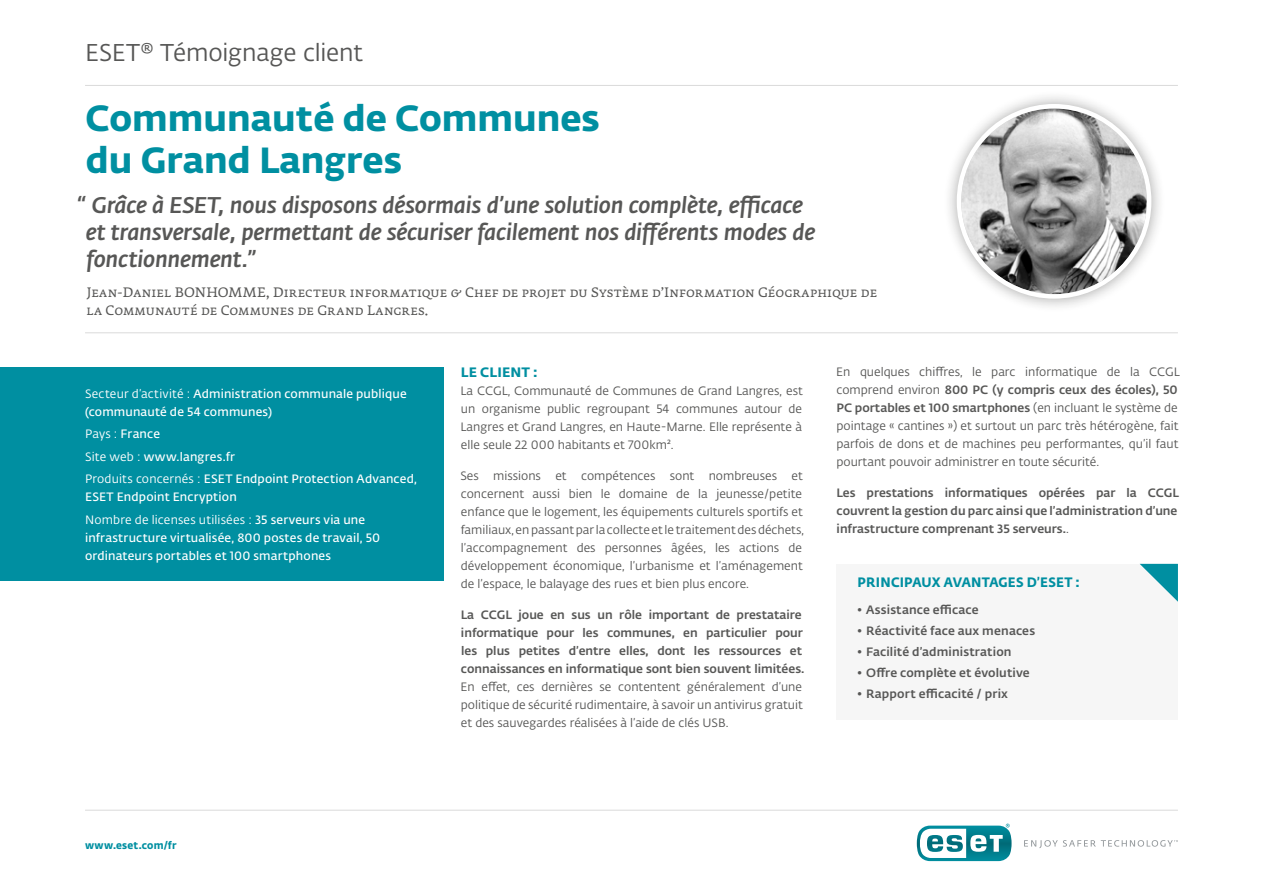
<style>
.page{position:relative;width:1263px;height:893px;background:#fff}
.page>*{position:absolute;margin:0;border:0;box-sizing:border-box;transform-origin:0 0}
.t1{font:36px/42px "Fedra Sans Alt Pro Bold LF";color:#008fa1}
.t2{font:24px "Fedra Sans Alt Pro Book LF";letter-spacing:-.005em;color:#575756}
.t3{font:italic 500 22.5px/27px "Fedra Sans Alt Pro";letter-spacing:-.01em;color:#575756}
.Quote-name{font:13.5px/18px "Fedra Serif A Std";letter-spacing:.01em;color:#575756}
.t4{font:13.5px "Fedra Sans Alt Pro Bold LF";letter-spacing:.01em;color:#008fa1;scale:.95 1}
.t5{font:13.5px "Fedra Sans Alt Pro Bold LF";letter-spacing:.01em;color:#008fa1}
.Body_text{font:12px/18px "Fedra Sans Alt Pro Book LF";color:#575756}
.Body_text-2{font:12px/18px "Fedra Sans Alt Pro Med LF";color:#575756}
.Info{font:12px/18px "Fedra Sans Alt Pro Demi LF";letter-spacing:.015em;color:#fff}
.t6{font:10.5px "Fedra Sans Alt Pro Bold LF";letter-spacing:.02em;color:#008fa1;scale:.95 1}
.s1{font-family:"Fedra Sans Alt Pro Book LF"}
.s2{font-family:"Fedra Sans Alt Pro Med LF"}
</style>
<div class="page">
<div style="left:0;top:367px;width:444px;height:214px;background:#008fa1"></div>
<hr style="left:85px;top:810px;width:1093px;height:1px;background:#dadada">
<svg style="left:1024px;top:840px;width:154px;height:8px"></svg>
<svg style="left:917px;top:824px;width:94px;height:37px"></svg>
<hr style="left:85px;top:85px;width:1093px;height:1px;background:#dadada">
<hr style="left:85px;top:332px;width:1093px;height:1px;background:#dadada">
<div style="left:836px;top:564px;width:342px;height:155px;background:#f6f6f6"></div>
<svg style="left:1140px;top:564px;width:38px;height:38px"></svg>
<div style="left:943px;top:90px;width:222px;height:223px;background:#1d1d1b;opacity:.4"></div>
<img style="left:961px;top:108px;width:186px;height:186px;border-radius:93px">
<div style="left:957px;top:104px;width:194px;height:195px;border:4px solid #fff;border-radius:50%"></div>
<h2 class="t2" style="left:85px;top:36px;width:279px">ESET® Témoignage client</h2>
<h1 class="t1" style="left:85px;top:94px;width:516px">Communauté de Communes du Grand Langres</h1>
<p class="t3" style="left:86px;top:191px;width:731px;text-indent:-8px">“ Grâce à ESET, nous disposons désormais d’une solution complète, efficace et transversale, permettant de sécuriser facilement nos différents modes de fonctionnement.”</p>
<p class="Quote-name" style="left:86px;top:285px;width:792px">Jean-Daniel BONHOMME, Directeur informatique &amp; Chef de projet du Système d’Information Géographique de la Communauté de Communes de Grand Langres.</p>
<p class="Info" style="left:85px;top:384px;width:323px"><span class="s1">Secteur d’activité :</span> Administration communale publique (communauté de 54 communes)</p>
<p class="Info" style="left:85px;top:424px;width:76px"><span class="s1">Pays :</span> France</p>
<p class="Info" style="left:85px;top:447px;width:151px"><span class="s1">Site web :</span> www.langres.fr</p>
<p class="Info" style="left:85px;top:469px;width:333px"><span class="s1">Produits concernés :</span> ESET Endpoint Protection Advanced,<br>ESET Endpoint Encryption</p>
<p class="Info" style="left:85px;top:510px;width:297px"><span class="s1">Nombre de licenses utilisées :</span> 35 serveurs via une infrastructure virtualisée, 800 postes de travail, 50 ordinateurs portables et 100 smartphones</p>
<p class="t6" style="left:85px;top:836px;width:98px">www.eset.com/fr</p>
<h2 class="t5" style="left:461px;top:362px;width:78px">LE CLIENT :</h2>
<p class="Body_text" style="left:461px;top:382px;width:344px;text-align:justify">La CCGL, Communauté de Communes de Grand Langres, est un organisme public regroupant 54 communes autour de Langres et Grand Langres, en Haute-Marne. Elle représente à elle seule 22 000 habitants et 700km².</p>
<p class="Body_text" style="left:460px;top:467px;width:345px">Ses missions et compétences sont nombreuses et concernent aussi bien le domaine de la jeunesse/petite enfance que le logement, les équipements culturels sportifs et familiaux, en passant par la collecte et le traitement des déchets, l’accompagnement des personnes âgées, les actions de développement économique, l’urbanisme et l’aménagement de l’espace, le balayage des rues et bien plus encore.</p>
<p class="Body_text-2" style="left:461px;top:605px;width:345px">La CCGL joue en sus un rôle important de prestataire informatique pour les communes, en particulier pour les plus petites d’entre elles, dont les ressources et connaissances en informatique sont bien souvent limitées.<br><span class="s1">En effet, ces dernières se contentent généralement d’une politique de sécurité rudimentaire, à savoir un antivirus gratuit et des sauvegardes réalisées à l’aide de clés USB.</span></p>
<p class="Body_text" style="left:836px;top:363px;width:345px">En quelques chiffres, le parc informatique de la CCGL comprend environ <span class="s2">800 PC (y compris ceux des écoles), 50<br>PC portables et 100 smartphones</span> (en incluant le système de pointage « cantines ») et surtout un parc très hétérogène, fait parfois de dons et de machines peu performantes, qu’il faut pourtant pouvoir administrer en toute sécurité.</p>
<p class="Body_text-2" style="left:836px;top:483px;width:344px;text-align:justify">Les prestations informatiques opérées par la CCGL couvrent la gestion du parc ainsi que l’administration d’une infrastructure comprenant 35 serveurs.<span class="s1">.</span></p>
<h2 class="t4" style="left:858px;top:571px;width:235px">PRINCIPAUX AVANTAGES D’ESET :</h2>
<p class="Body_text-2" style="left:857px;top:600px;width:123px">• Assistance efficace</p>
<p class="Body_text-2" style="left:857px;top:621px;width:179px">• Réactivité face aux menaces</p>
<p class="Body_text-2" style="left:857px;top:642px;width:155px">• Facilité d’administration</p>
<p class="Body_text-2" style="left:857px;top:663px;width:174px">• Offre complète et évolutive</p>
<p class="Body_text-2" style="left:857px;top:684px;width:152px">• Rapport efficacité / prix</p>
</div>
